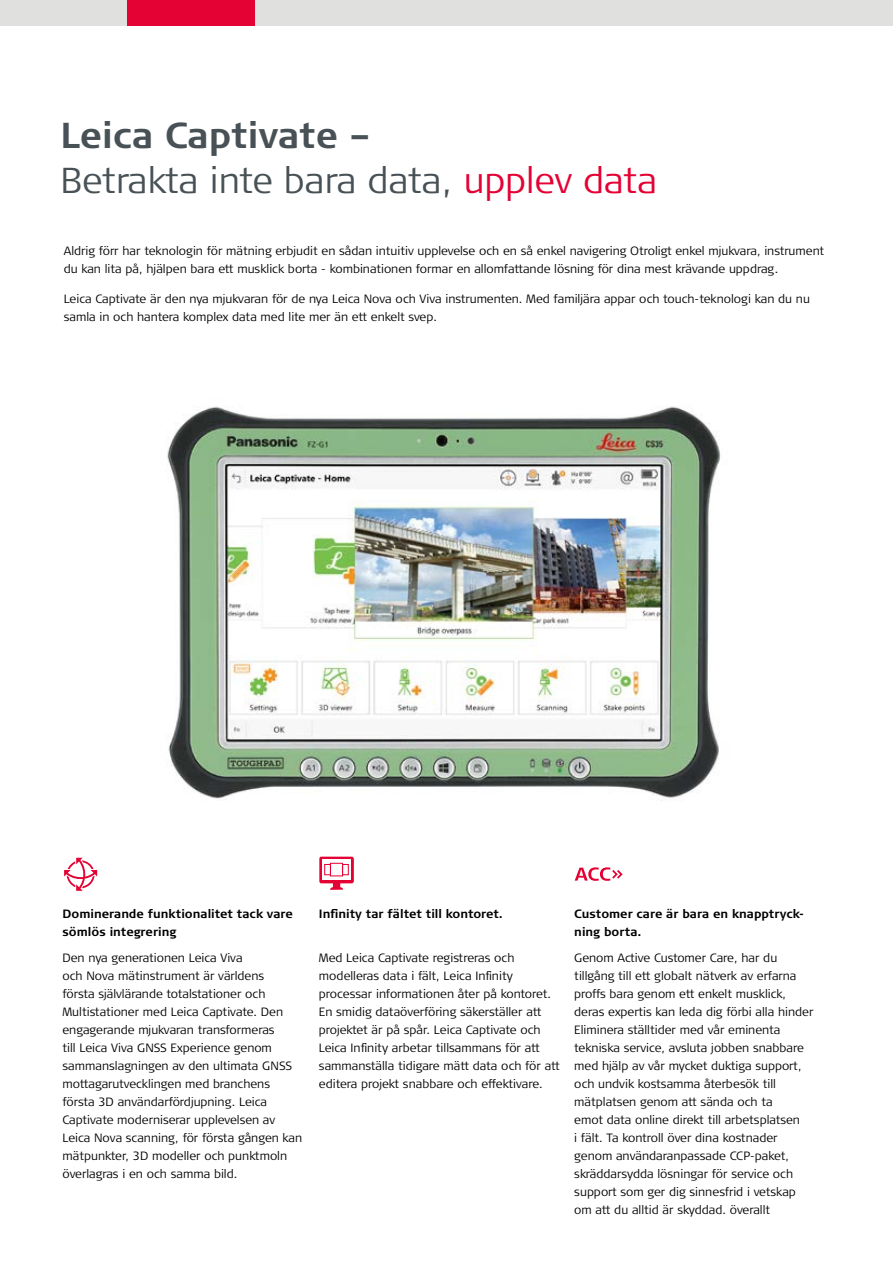
<style>
.page{position:relative;width:893px;height:1263px;background:#fff}
.page>*{position:absolute;margin:0;border:0;box-sizing:border-box;transform-origin:0 0}
.t1{font:300 36px/45px "Signa Column";color:#485156}
.t2{font:300 12px/18px "Signa Column";color:#000}
.t3{font:700 12px/18px "Signa Column";color:#000}
.s1{font-weight:700}
.s2{color:#e40134}
</style>
<div class="page">
<div style="left:0;top:0;width:893px;height:26px;background:#e0e0df"></div>
<div style="left:128px;top:0;width:127px;height:26px;background:#e40134"></div>
<img style="left:167px;top:406px;width:554px;height:395px">
<svg style="left:319px;top:857px;width:35px;height:33px"></svg>
<div style="left:322px;top:860px;width:29px;height:20px;background:#fff"></div>
<div style="left:330px;top:863px;width:13px;height:13px;border:1px solid #e40134"></div>
<div style="left:324px;top:864px;width:7px;height:11px;border:1px solid #e40134"></div>
<div style="left:342px;top:864px;width:7px;height:11px;border:1px solid #e40134"></div>
<svg style="left:64px;top:858px;width:33px;height:33px"></svg>
<svg style="left:575px;top:867px;width:48px;height:14px"></svg>
<h1 class="t1" style="left:60px;top:114px;width:598px"><span class="s1">Leica Captivate –<br></span>Betrakta inte bara data, <span class="s2">upplev data</span></h1>
<p class="t2" style="left:64px;top:242px;width:762px">Aldrig förr har teknologin för mätning erbjudit en sådan intuitiv upplevelse och en så enkel navigering Otroligt enkel mjukvara, instrument du kan lita på, hjälpen bara ett musklick borta - kombinationen formar en allomfattande lösning för dina mest krävande uppdrag.</p>
<p class="t2" style="left:64px;top:290px;width:748px">Leica Captivate är den nya mjukvaran för de nya Leica Nova och Viva instrumenten. Med familjära appar och touch-teknologi kan du nu samla in och hantera komplex data med lite mer än ett enkelt svep.</p>
<p class="t3" style="left:63px;top:904px;width:232px">Dominerande funktionalitet tack vare sömlös integrering</p>
<p class="t2" style="left:63px;top:949px;width:241px">Den nya generationen Leica Viva<br>och Nova mätinstrument är världens<br>första självlärande totalstationer och Multistationer med Leica Captivate. Den engagerande mjukvaran transformeras<br>till Leica Viva GNSS Experience genom sammanslagningen av den ultimata GNSS mottagarutvecklingen med branchens första 3D användarfördjupning. Leica Captivate moderniserar upplevelsen av Leica Nova scanning, för första gången kan mätpunkter, 3D modeller och punktmoln överlagras i en och samma bild.</p>
<p class="t3" style="left:319px;top:904px;width:186px">Infinity tar fältet till kontoret.</p>
<p class="t2" style="left:319px;top:949px;width:242px">Med Leica Captivate registreras och modelleras data i fält, Leica Infinity processar informationen åter på kontoret.<br>En smidig dataöverföring säkerställer att projektet är på spår. Leica Captivate och Leica Infinity arbetar tillsammans för att sammanställa tidigare mätt data och för att editera projekt snabbare och effektivare.</p>
<p class="t3" style="left:574px;top:904px;width:231px">Customer care är bara en knapptryck&shy;ning borta.</p>
<p class="t2" style="left:574px;top:949px;width:241px">Genom Active Customer Care, har du tillgång till ett globalt nätverk av erfarna proffs bara genom ett enkelt musklick, deras expertis kan leda dig förbi alla hinder Eliminera ställtider med vår eminenta tekniska service, avsluta jobben snabbare med hjälp av vår mycket duktiga support, och undvik kostsamma återbesök till mätplatsen genom att sända och ta<br>emot data online direkt till arbetsplatsen<br>i fält. Ta kontroll över dina kostnader genom användaranpassade CCP-paket, skräddarsydda lösningar för service och support som ger dig sinnesfrid i vetskap om att du alltid är skyddad. överallt</p>
</div>
